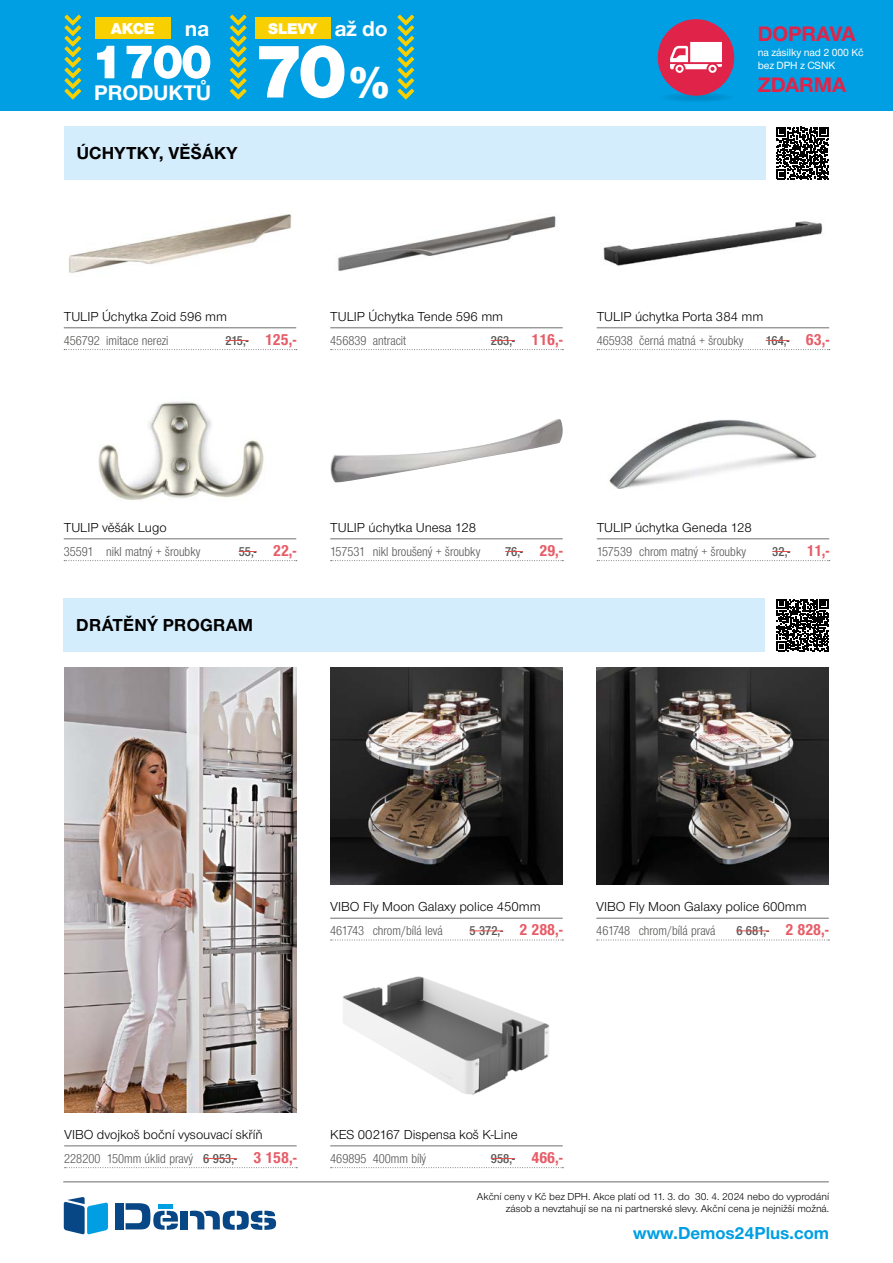
<style>
.page{position:relative;width:893px;height:1263px;background:#fff}
.page>*{position:absolute;margin:0;border:0;box-sizing:border-box;transform-origin:0 0}
.t1{font:900 79.35px "Nimbus Sans Novus TOT";color:#fff}
.t2{font:700 22.2px "Nimbus Sans Novus TOT";color:#fff}
.t3{font:700 21.9px "Nimbus Sans Novus TOT";color:#fff}
.t4{font:700 21.75px "Nimbus Sans Novus TOT";letter-spacing:-.01em;color:#e02449}
.t5{font:700 18px "Nimbus Sans Novus TOT";letter-spacing:.015em;color:#000}
.t6{font:700 18px "Nimbus Sans Novus TOT";color:#009fe3}
.t7{font:900 16.35px "Nimbus Sans Novus TOT";color:#fff}
.t8{font:900 16.05px "Nimbus Sans Novus TOT";letter-spacing:-.015em;color:#fff}
.t9{font:13.5px "Nimbus Sans Novus TOT";color:#000}
.t10{font:13.5px "Nimbus Sans Novus TOT Reg Con";color:#575756}
.t11{font:13.5px "Nimbus Sans Novus TOT Sem Bol Con";color:#575756}
.t12{font:500 10.8px/13px "Nimbus Sans Novus TOT";letter-spacing:-.01em;color:#fff}
.t13{font:10.5px/12.6px "Nimbus Sans Novus TOT";color:#000;text-align:right}
.s1{font-size:47.55px}
.s2{font-family:"Nimbus San Nov Con";font-weight:700;font-size:16.5px;color:#e75c67}
.s3{font-family:"Nimbus Sans Novus TOT Sem Bol Con"}
</style>
<div class="page">
<img style="left:609px;top:420px;width:208px;height:69px">
<img style="left:330px;top:419px;width:233px;height:63px">
<img style="left:98px;top:401px;width:166px;height:99px">
<img style="left:64px;top:668px;width:233px;height:444px">
<img style="left:596px;top:668px;width:233px;height:216px">
<img style="left:330px;top:668px;width:233px;height:216px">
<img style="left:342px;top:976px;width:208px;height:119px">
<img style="left:603px;top:221px;width:220px;height:45px">
<img style="left:337px;top:216px;width:219px;height:55px">
<img style="left:69px;top:214px;width:223px;height:59px">
<div style="left:0;top:0;width:893px;height:111px;background:#009fe3"></div>
<hr style="left:63px;top:1181px;width:766px;height:1px;background:#9d9d9c">
<div style="left:115px;top:1203px;width:8px;height:26px;background:#074786"></div>
<svg style="left:126px;top:1203px;width:52px;height:27px"></svg>
<div style="left:181px;top:1211px;width:7px;height:18px;background:#074786"></div>
<svg style="left:190px;top:1211px;width:86px;height:19px"></svg>
<hr style="left:159px;top:1205px;width:14px;height:4px;background:#009fe3">
<svg style="left:64px;top:1197px;width:44px;height:37px"></svg>
<div style="left:659px;top:93px;width:76px;height:9px;background:#0092d2;border-radius:50%"></div>
<div style="left:658px;top:19px;width:76px;height:77px;background:#e02449;border-radius:50%"></div>
<svg style="left:670px;top:42px;width:52px;height:31px"></svg>
<svg style="left:97px;top:45px;width:113px;height:34px"></svg>
<div style="left:95px;top:18px;width:76px;height:21px;background:#f8d000"></div>
<div style="left:255px;top:18px;width:76px;height:21px;background:#f8d000"></div>
<svg style="left:230px;top:15px;width:17px;height:85px"></svg>
<svg style="left:64px;top:15px;width:17px;height:85px"></svg>
<svg style="left:397px;top:15px;width:17px;height:85px"></svg>
<hr style="left:597px;top:538px;width:232px;height:1px;background:#706f6f">
<svg style="left:597px;top:560px;width:233px;height:1px"></svg>
<svg style="left:772px;top:551px;width:18px;height:1px"></svg>
<hr style="left:330px;top:538px;width:233px;height:1px;background:#706f6f">
<svg style="left:331px;top:560px;width:232px;height:1px"></svg>
<svg style="left:505px;top:551px;width:18px;height:1px"></svg>
<hr style="left:64px;top:538px;width:232px;height:1px;background:#706f6f">
<svg style="left:64px;top:560px;width:233px;height:1px"></svg>
<svg style="left:239px;top:551px;width:18px;height:1px"></svg>
<hr style="left:64px;top:1145px;width:233px;height:1px;background:#706f6f">
<svg style="left:65px;top:1167px;width:232px;height:1px"></svg>
<hr style="left:203px;top:1158px;width:34px;height:1px;background:#dd4e4c">
<hr style="left:596px;top:918px;width:233px;height:1px;background:#706f6f">
<svg style="left:597px;top:940px;width:232px;height:1px"></svg>
<hr style="left:736px;top:930px;width:33px;height:1px;background:#dd4e4c">
<hr style="left:330px;top:918px;width:233px;height:1px;background:#706f6f">
<svg style="left:331px;top:940px;width:232px;height:1px"></svg>
<hr style="left:469px;top:930px;width:34px;height:1px;background:#dd4e4c">
<hr style="left:330px;top:1145px;width:233px;height:1px;background:#706f6f">
<svg style="left:331px;top:1167px;width:232px;height:1px"></svg>
<svg style="left:491px;top:1158px;width:24px;height:1px"></svg>
<div style="left:63px;top:598px;width:702px;height:53px;background:#d4edfc"></div>
<svg style="left:776px;top:599px;width:53px;height:52px"></svg>
<hr style="left:597px;top:327px;width:232px;height:1px;background:#706f6f">
<svg style="left:597px;top:349px;width:233px;height:1px"></svg>
<svg style="left:766px;top:340px;width:23px;height:1px"></svg>
<hr style="left:330px;top:327px;width:233px;height:1px;background:#706f6f">
<svg style="left:331px;top:349px;width:232px;height:1px"></svg>
<svg style="left:491px;top:340px;width:24px;height:1px"></svg>
<hr style="left:64px;top:327px;width:232px;height:1px;background:#706f6f">
<svg style="left:64px;top:349px;width:233px;height:1px"></svg>
<svg style="left:225px;top:340px;width:24px;height:1px"></svg>
<div style="left:64px;top:126px;width:701px;height:53px;background:#d4edfc"></div>
<svg style="left:776px;top:127px;width:53px;height:52px"></svg>
<h2 class="t2" style="left:185px;top:15px;width:26px">na</h2>
<h2 class="t2" style="left:335px;top:15px;width:54px">až do</h2>
<h1 class="t1" style="left:255px;top:25px;width:136px">70<span class="s1">%</span></h1>
<p class="t7" style="left:111px;top:19px;width:45px">AKCE</p>
<p class="t8" style="left:268px;top:19px;width:51px">SLEVY</p>
<h3 class="t3" style="left:94px;top:80px;width:118px">PRODUKTŮ</h3>
<h3 class="t5" style="left:77px;top:142px;width:162px">ÚCHYTKY, VĚŠÁKY</h3>
<h3 class="t4" style="left:758px;top:21px;width:99px">DOPRAVA</h3>
<p class="t12" style="left:758px;top:46px;width:107px">na zásilky nad 2 000 Kč bez DPH z CSNK</p>
<h3 class="t4" style="left:758px;top:72px;width:90px">ZDARMA</h3>
<p class="t9" style="left:64px;top:309px;width:165px">TULIP Úchytka Zoid 596 mm</p>
<p class="t10" style="left:64px;top:333px;width:106px">456792 imitace nerezi</p>
<p class="t11" style="left:225px;top:333px;width:72px">215,- <span class="s2">125,-</span></p>
<p class="t9" style="left:330px;top:309px;width:174px">TULIP Úchytka Tende 596 mm</p>
<p class="t10" style="left:330px;top:333px;width:77px">456839 antracit</p>
<p class="t11" style="left:491px;top:333px;width:73px">263,- <span class="s2">116,-</span></p>
<p class="t9" style="left:597px;top:309px;width:168px">TULIP úchytka Porta 384 mm</p>
<p class="t10" style="left:597px;top:333px;width:148px">465938 černá matná + šroubky</p>
<p class="t11" style="left:766px;top:333px;width:65px">164,- <span class="s2">63,-</span></p>
<p class="t9" style="left:64px;top:520px;width:104px">TULIP věšák Lugo</p>
<p class="t10" style="left:64px;top:544px;width:138px">35591 nikl matný + šroubky</p>
<p class="t11" style="left:239px;top:544px;width:59px">55,- <span class="s2">22,-</span></p>
<h3 class="t5" style="left:76px;top:614px;width:178px">DRÁTĚNÝ PROGRAM</h3>
<p class="t9" style="left:330px;top:520px;width:147px">TULIP úchytka Unesa 128</p>
<p class="t10" style="left:330px;top:544px;width:152px">157531 nikl broušený + šroubky</p>
<p class="t11" style="left:505px;top:544px;width:59px">76,- <span class="s2">29,-</span></p>
<p class="t9" style="left:597px;top:520px;width:157px">TULIP úchytka Geneda 128</p>
<p class="t10" style="left:597px;top:544px;width:151px">157539 chrom matný + šroubky</p>
<p class="t11" style="left:772px;top:544px;width:58px">32,- <span class="s2">11,-</span></p>
<p class="t9" style="left:330px;top:899px;width:212px">VIBO Fly Moon Galaxy police 450mm</p>
<p class="t10" style="left:330px;top:923px;width:114px">461743 chrom/bílá levá</p>
<p class="t11" style="left:469px;top:923px;width:95px">5 372,- <span class="s2">2 288,-</span></p>
<p class="t9" style="left:596px;top:899px;width:212px">VIBO Fly Moon Galaxy police 600mm</p>
<p class="t10" style="left:596px;top:923px;width:121px">461748 chrom/bílá pravá</p>
<p class="t11" style="left:736px;top:923px;width:94px">6 681,- <span class="s2">2 828,-</span></p>
<p class="t9" style="left:64px;top:1127px;width:200px">VIBO dvojkoš boční vysouvací skříň</p>
<p class="t10" style="left:64px;top:1151px;width:234px">228200 150mm úklid pravý <span class="s3">6 953,-</span> <span class="s2">3 158,-</span></p>
<p class="t9" style="left:330px;top:1127px;width:189px">KES 002167 Dispensa koš K-Line</p>
<p class="t10" style="left:330px;top:1151px;width:98px">469895 400mm bílý</p>
<p class="t11" style="left:491px;top:1151px;width:73px">958,- <span class="s2">466,-</span></p>
<p class="t13" style="left:477px;top:1190px;width:354px">Akční ceny v Kč bez DPH. Akce platí od 11. 3. do 30. 4. 2024 nebo do vyprodání zásob a nevztahují se na ni partnerské slevy. Akční cena je nejnižší možná.</p>
<h3 class="t6" style="left:633px;top:1222px;width:197px">www.Demos24Plus.com</h3>
</div>
